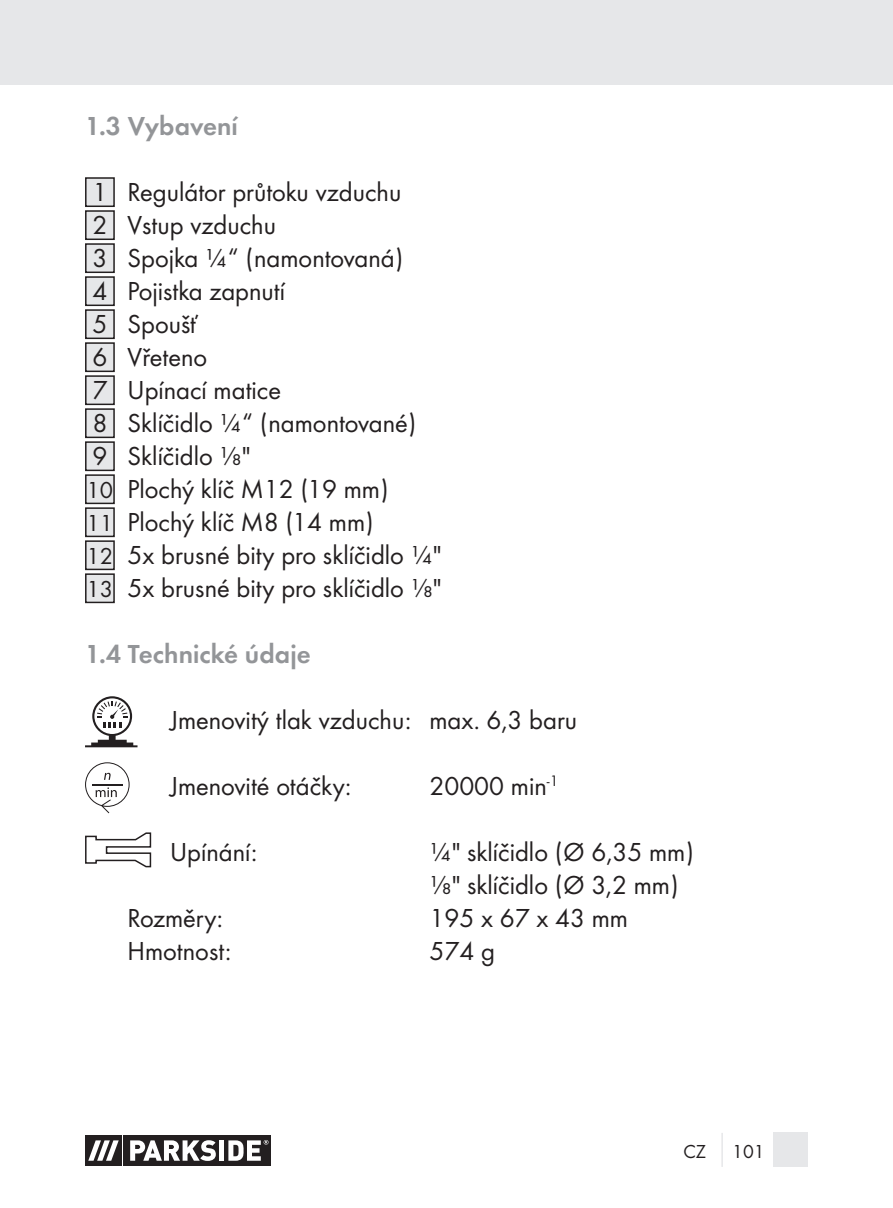
<style>
.page{position:relative;width:893px;height:1208px;background:#fff}
.page>*{position:absolute;margin:0;border:0;box-sizing:border-box;transform-origin:0 0}
.t1{font:27px/33px "Futura Pro";color:#231f20}
.t2{font:600 27px "Futura Pro";color:#939598}
.t3{font:19.5px "Futura Pro";color:#231f20}
.s1{font-size:24px}
</style>
<div class="page">
<div style="left:0;top:0;width:893px;height:85px;background:#e6e7e9"></div>
<div style="left:774px;top:1132px;width:34px;height:34px;background:#e6e7e9"></div>
<hr style="left:721px;top:1132px;width:2px;height:34px;background:#e6e7e9">
<svg style="left:85px;top:1135px;width:186px;height:31px"></svg>
<div style="left:85px;top:1135px;width:37px;height:30px;background:#231f20"></div>
<div style="left:124px;top:1135px;width:147px;height:30px;background:#231f20"></div>
<svg style="left:88px;top:1140px;width:31px;height:20px"></svg>
<svg style="left:130px;top:1140px;width:86px;height:20px"></svg>
<div style="left:219px;top:1140px;width:5px;height:20px;background:#fff"></div>
<svg style="left:228px;top:1140px;width:41px;height:20px"></svg>
<div style="left:86px;top:178px;width:28px;height:28px;background:#e6e7e9"></div>
<div style="left:85px;top:177px;width:30px;height:30px;border:2px solid #231f20"></div>
<div style="left:86px;top:211px;width:28px;height:28px;background:#e6e7e9"></div>
<div style="left:85px;top:210px;width:30px;height:30px;border:2px solid #231f20"></div>
<div style="left:86px;top:244px;width:28px;height:28px;background:#e6e7e9"></div>
<div style="left:85px;top:243px;width:30px;height:30px;border:2px solid #231f20"></div>
<div style="left:86px;top:277px;width:28px;height:28px;background:#e6e7e9"></div>
<div style="left:85px;top:276px;width:30px;height:30px;border:2px solid #231f20"></div>
<div style="left:86px;top:310px;width:28px;height:28px;background:#e6e7e9"></div>
<div style="left:85px;top:309px;width:30px;height:30px;border:2px solid #231f20"></div>
<div style="left:86px;top:343px;width:28px;height:28px;background:#e6e7e9"></div>
<div style="left:85px;top:342px;width:30px;height:30px;border:2px solid #231f20"></div>
<div style="left:86px;top:376px;width:28px;height:28px;background:#e6e7e9"></div>
<div style="left:85px;top:375px;width:30px;height:30px;border:2px solid #231f20"></div>
<div style="left:86px;top:409px;width:28px;height:28px;background:#e6e7e9"></div>
<div style="left:85px;top:408px;width:30px;height:30px;border:2px solid #231f20"></div>
<div style="left:86px;top:442px;width:28px;height:28px;background:#e6e7e9"></div>
<div style="left:85px;top:441px;width:30px;height:30px;border:2px solid #231f20"></div>
<div style="left:86px;top:475px;width:28px;height:28px;background:#e6e7e9"></div>
<div style="left:85px;top:474px;width:30px;height:30px;border:2px solid #231f20"></div>
<div style="left:86px;top:508px;width:28px;height:28px;background:#e6e7e9"></div>
<div style="left:85px;top:507px;width:30px;height:30px;border:2px solid #231f20"></div>
<div style="left:86px;top:541px;width:28px;height:28px;background:#e6e7e9"></div>
<div style="left:85px;top:540px;width:30px;height:30px;border:2px solid #231f20"></div>
<div style="left:86px;top:574px;width:28px;height:28px;background:#e6e7e9"></div>
<div style="left:85px;top:573px;width:30px;height:30px;border:2px solid #231f20"></div>
<svg style="left:85px;top:696px;width:53px;height:51px"></svg>
<svg style="left:85px;top:762px;width:45px;height:51px"></svg>
<svg style="left:85px;top:832px;width:67px;height:36px"></svg>
<p class="t2" style="left:85px;top:106px;width:154px">1.3 Vybavení</p>
<p class="t1" style="left:87px;top:174px;width:356px">1 Regulátor průtoku vzduchu<br>2 Vstup vzduchu<br>3 Spojka ¼“ (namontovaná)<br>4 Pojistka zapnutí<br>5 Spoušť<br>6 Vřeteno<br>7 Upínací matice<br>8 Sklíčidlo ¼“ (namontované)<br>9 Sklíčidlo ⅛"<br><span class="s1">10</span> Plochý klíč M12 (19 mm)<br><span class="s1">11</span> Plochý klíč M8 (14 mm)<br><span class="s1">12</span> 5x brusné bity pro sklíčidlo ¼"<br><span class="s1">13</span> 5x brusné bity pro sklíčidlo ⅛"</p>
<p class="t2" style="left:85px;top:634px;width:227px">1.4 Technické údaje</p>
<p class="t1" style="left:170px;top:702px;width:409px">Jmenovitý tlak vzduchu: max. 6,3 baru</p>
<p class="t1" style="left:170px;top:768px;width:183px">Jmenovité otáčky:</p>
<p class="t1" style="left:429px;top:768px;width:130px">20000 min<sup>-1</sup></p>
<p class="t1" style="left:170px;top:834px;width:89px">Upínání:</p>
<p class="t1" style="left:429px;top:834px;width:266px">¼" sklíčidlo (Ø 6,35 mm) ⅛" sklíčidlo (Ø 3,2 mm)</p>
<p class="t1" style="left:128px;top:900px;width:97px">Rozměry:</p>
<p class="t1" style="left:429px;top:900px;width:200px">195 x 67 x 43 mm</p>
<p class="t1" style="left:128px;top:933px;width:105px">Hmotnost:</p>
<p class="t1" style="left:429px;top:933px;width:67px">574 g</p>
<p class="t3" style="left:683px;top:1138px;width:24px">CZ</p>
<p class="t3" style="left:732px;top:1138px;width:34px">101</p>
</div>
